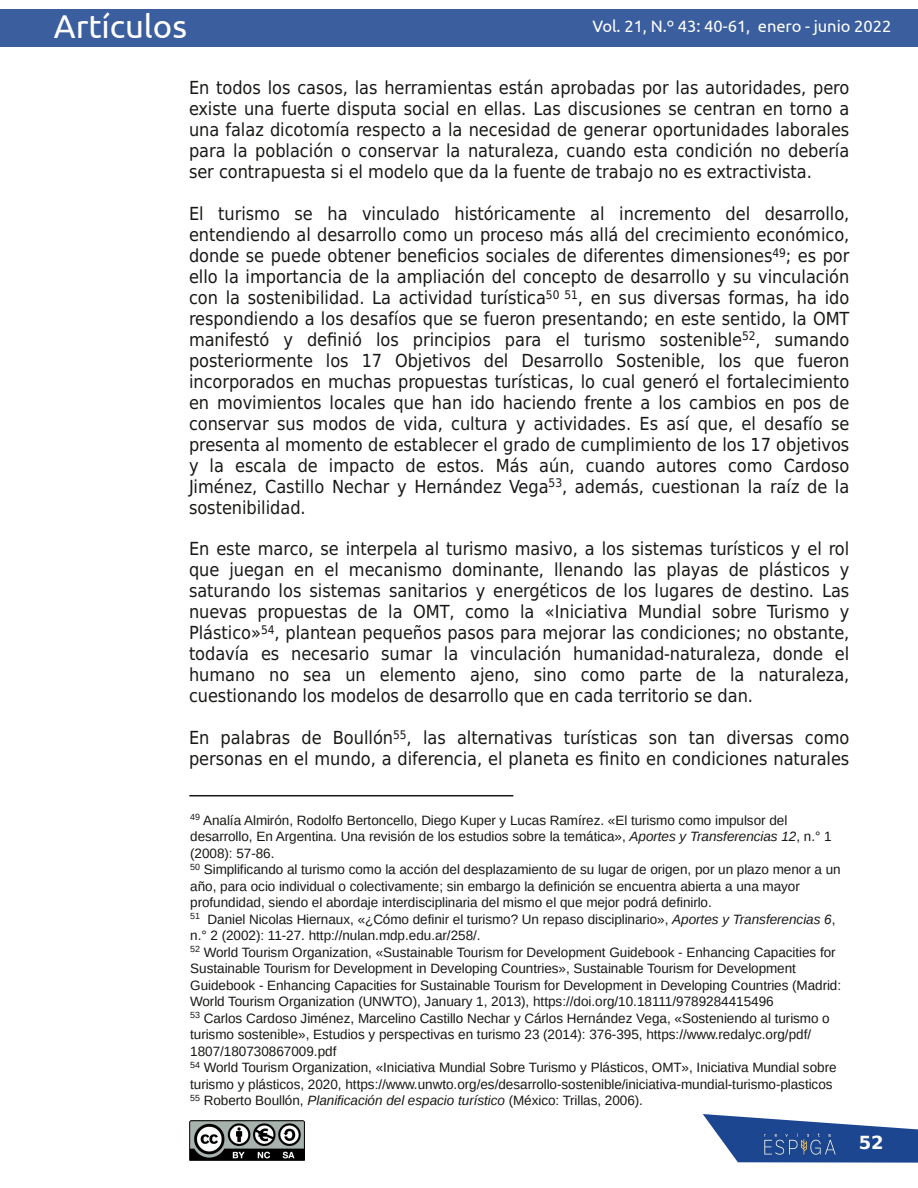
<style>
.page{position:relative;width:918px;height:1188px;background:#fff}
.page>*{position:absolute;margin:0;border:0;box-sizing:border-box;transform-origin:0 0}
.t1{font:33px "Ubuntu";color:#fff}
.t2{font:18px/21px "DejaVu Sans Condensed";color:#181715;text-align:justify}
.t3{font:700 18px "DejaVu Sans";color:#fff}
.t4{font:16.5px "Ubuntu";color:#fff}
.t5{font:13.5px/16.5px "Liberation Sans";color:#181715}
.s1{font-style:italic}
</style>
<div class="page">
<svg style="left:703px;top:1114px;width:215px;height:49px"></svg>
<img style="left:741px;top:1129px;width:118px;height:31px">
<div style="left:0;top:9px;width:918px;height:38px;background:#3a5e9e"></div>
<img style="left:190px;top:1120px;width:114px;height:41px">
<hr style="left:189px;top:795px;width:324px;height:1px;background:#181715">
<h1 class="t1" style="left:54px;top:8px;width:135px">Artículos</h1>
<p class="t4" style="left:592px;top:17px;width:300px">Vol. 21, N.º 43: 40-61, enero - junio 2022</p>
<p class="t2" style="left:189px;top:78px;width:662px">En todos los casos, las herramientas están aprobadas por las autoridades, pero existe una fuerte disputa social en ellas. Las discusiones se centran en torno a una falaz dicotomía respecto a la necesidad de generar oportunidades laborales para la población o conservar la naturaleza, cuando esta condición no debería ser contrapuesta si el modelo que da la fuente de trabajo no es extractivista.</p>
<p class="t2" style="left:189px;top:203px;width:662px">El turismo se ha vinculado históricamente al incremento del desarrollo, entendiendo al desarrollo como un proceso más allá del crecimiento económico, donde se puede obtener beneficios sociales de diferentes dimensiones<sup>49</sup>; es por ello la importancia de la ampliación del concepto de desarrollo y su vinculación con la sostenibilidad. La actividad turística<sup>50</sup> <sup>51</sup>, en sus diversas formas, ha ido respondiendo a los desafíos que se fueron presentando; en este sentido, la OMT manifestó y definió los principios para el turismo sostenible<sup>52</sup>, sumando posteriormente los 17 Objetivos del Desarrollo Sostenible, los que fueron incorporados en muchas propuestas turísticas, lo cual generó el fortalecimiento en movimientos locales que han ido haciendo frente a los cambios en pos de conservar sus modos de vida, cultura y actividades. Es así que, el desafío se presenta al momento de establecer el grado de cumplimiento de los 17 objetivos y la escala de impacto de estos. Más aún, cuando autores como Cardoso Jiménez, Castillo Nechar y Hernández Vega<sup>53</sup>, además, cuestionan la raíz de la sostenibilidad.</p>
<p class="t2" style="left:189px;top:539px;width:662px">En este marco, se interpela al turismo masivo, a los sistemas turísticos y el rol que juegan en el mecanismo dominante, llenando las playas de plásticos y saturando los sistemas sanitarios y energéticos de los lugares de destino. Las nuevas propuestas de la OMT, como la «Iniciativa Mundial sobre Turismo y Plástico»<sup>54</sup>, plantean pequeños pasos para mejorar las condiciones; no obstante, todavía es necesario sumar la vinculación humanidad-naturaleza, donde el humano no sea un elemento ajeno, sino como parte de la naturaleza, cuestionando los modelos de desarrollo que en cada territorio se dan.</p>
<p class="t2" style="left:189px;top:727px;width:662px">En palabras de Boullón<sup>55</sup>, las alternativas turísticas son tan diversas como personas en el mundo, a diferencia, el planeta es finito en condiciones naturales</p>
<p class="t5" style="left:190px;top:812px;width:652px"><sup>49</sup> Analía Almirón, Rodolfo Bertoncello, Diego Kuper y Lucas Ramírez. «El turismo como impulsor del desarrollo, En Argentina. Una revisión de los estudios sobre la temática», <span class="s1">Aportes y Transferencias 12</span>, n.° 1 (2008): 57-86.<br><sup>50</sup> Simplificando al turismo como la acción del desplazamiento de su lugar de origen, por un plazo menor a un año, para ocio individual o colectivamente; sin embargo la definición se encuentra abierta a una mayor profundidad, siendo el abordaje interdisciplinaria del mismo el que mejor podrá definirlo.<br><sup>51</sup> Daniel Nicolas Hiernaux, «¿Cómo definir el turismo? Un repaso disciplinario», <span class="s1">Aportes y Transferencias 6</span>, n.° 2 (2002): 11-27. http://nulan.mdp.edu.ar/258/.<br><sup>52</sup> World Tourism Organization, «Sustainable Tourism for Development Guidebook - Enhancing Capacities for Sustainable Tourism for Development in Developing Countries», Sustainable Tourism for Development Guidebook - Enhancing Capacities for Sustainable Tourism for Development in Developing Countries (Madrid:<br>World Tourism Organization (UNWTO), January 1, 2013), https://doi.org/10.18111/9789284415496<br><sup>53</sup> Carlos Cardoso Jiménez, Marcelino Castillo Nechar y Cárlos Hernández Vega, «Sosteniendo al turismo o turismo sostenible», Estudios y perspectivas en turismo 23 (2014): 376-395, https://www.redalyc.org/pdf/ 1807/180730867009.pdf<br><sup>54</sup> World Tourism Organization, «Iniciativa Mundial Sobre Turismo y Plásticos, OMT», Iniciativa Mundial sobre turismo y plásticos, 2020, https://www.unwto.org/es/desarrollo-sostenible/iniciativa-mundial-turismo-plasticos <sup>55</sup> Roberto Boullón, <span class="s1">Planificación del espacio turístico</span> (México: Trillas, 2006).</p>
<p class="t3" style="left:859px;top:1132px;width:26px">52</p>
</div>
